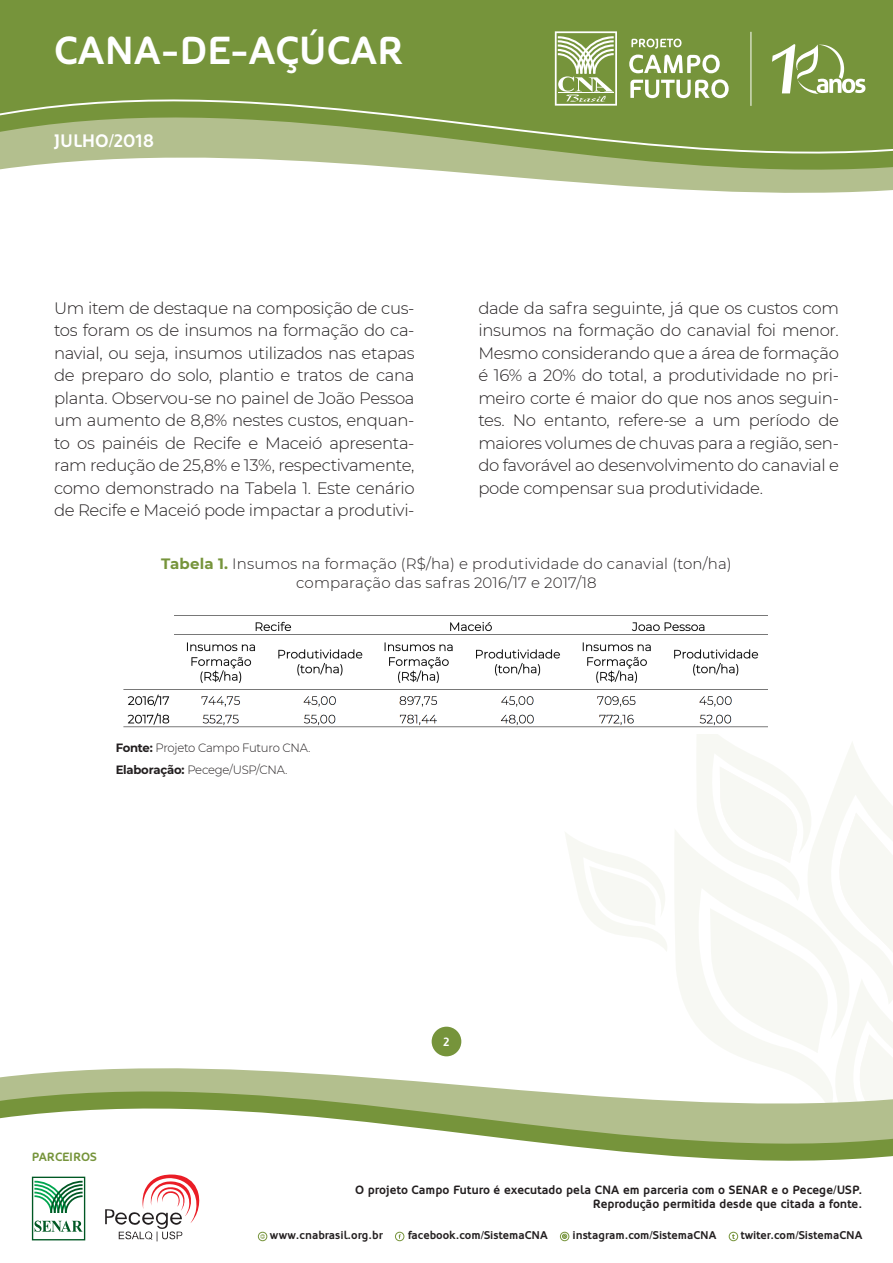
<style>
.page{position:relative;width:893px;height:1263px;background:#fff}
.page>*{position:absolute;margin:0;border:0;box-sizing:border-box;transform-origin:0 0}
.t1{font:700 39px "Oblik";color:#fff}
.t2{font:700 18px "Oblik";color:#fff}
.texto{font:300 16.5px/22.5px "Montserrat";letter-spacing:-.02em;color:#231f20;text-align:justify}
.t3{font:300 15px "Montserrat";letter-spacing:.01em;color:#231f20}
.t4{font:700 12px/14.4px "Oblik";color:#231f20;text-align:right}
.t5{font:300 12px "Montserrat";letter-spacing:-.02em;color:#231f20}
.t6{font:700 12px "Oblik";color:#76943b}
.t7{font:700 12px "Oblik";color:#fff}
.t8{font:700 11.25px "Oblik";color:#231f20}
.s1{font-weight:700;color:#76943b}
.s2{font-weight:700}
</style>
<div class="page">
<svg style="left:565px;top:832px;width:82px;height:35px"></svg>
<svg style="left:695px;top:734px;width:198px;height:133px"></svg>
<svg style="left:0;top:0;width:893px;height:193px;background:#91a861"></svg>
<svg style="left:572px;top:867px;width:321px;height:17px;fill:#f7f8f3"></svg>
<svg style="left:0;top:884px;width:893px;height:358px"></svg>
<svg style="left:772px;top:44px;width:93px;height:50px"></svg>
<hr style="left:751px;top:32px;width:1px;height:74px;background:#fff">
<svg style="left:629px;top:55px;width:91px;height:18px"></svg>
<svg style="left:631px;top:39px;width:50px;height:10px"></svg>
<svg style="left:630px;top:79px;width:99px;height:19px"></svg>
<svg style="left:555px;top:31px;width:62px;height:75px"></svg>
<div style="left:395px;top:1232px;width:9px;height:9px;border:1px solid #76943b;border-radius:50%"></div>
<div style="left:560px;top:1232px;width:9px;height:9px;border:1px solid #76943b;border-radius:50%"></div>
<svg style="left:562px;top:1234px;width:5px;height:5px"></svg>
<div style="left:729px;top:1232px;width:9px;height:9px;border:1px solid #76943b;border-radius:50%"></div>
<svg style="left:732px;top:1234px;width:3px;height:5px"></svg>
<div style="left:258px;top:1232px;width:9px;height:9px;border:1px solid #76943b;border-radius:50%"></div>
<svg style="left:260px;top:1234px;width:5px;height:5px"></svg>
<svg style="left:32px;top:1177px;width:53px;height:63px"></svg>
<svg style="left:105px;top:1174px;width:94px;height:67px"></svg>
<div style="left:432px;top:1027px;width:29px;height:29px;background:#76943b;border-radius:50%"></div>
<img style="left:123px;top:615px;width:645px;height:113px">
<h1 class="t1" style="left:54px;top:28px;width:351px">CANA-DE-AÇÚCAR</h1>
<p class="t2" style="left:54px;top:130px;width:102px">JULHO/2018</p>
<p class="texto" style="left:54px;top:296px;width:362px">Um item de destaque na composição de cus&shy;tos foram os de insumos na formação do ca&shy;navial, ou seja, insumos utilizados nas etapas de preparo do solo, plantio e tratos de cana planta. Observou-se no painel de João Pessoa um aumento de 8,8% nestes custos, enquan&shy;to os painéis de Recife e Maceió apresenta&shy;ram redução de 25,8% e 13%, respectivamente, como demonstrado na Tabela 1. Este cenário de Recife e Maceió pode impactar a produtivi-</p>
<p class="texto" style="left:478px;top:296px;width:362px">dade da safra seguinte, já que os custos com insumos na formação do canavial foi menor.<br>Mesmo considerando que a área de formação é 16% a 20% do total, a produtividade no pri&shy;meiro corte é maior do que nos anos seguin&shy;tes. No entanto, refere-se a um período de maiores volumes de chuvas para a região, sen&shy;do favorável ao desenvolvimento do canavial e pode compensar sua produtividade.</p>
<p class="t3" style="left:161px;top:553px;width:572px"><span class="s1">Tabela 1.</span> Insumos na formação (R$/ha) e produtividade do canavial (ton/ha)</p>
<p class="t3" style="left:296px;top:573px;width:302px">comparação das safras 2016/17 e 2017/18</p>
<p class="t5" style="left:116px;top:739px;width:196px"><span class="s2">Fonte:</span> Projeto Campo Futuro CNA.</p>
<p class="t5" style="left:116px;top:762px;width:173px"><span class="s2">Elaboração:</span> Pecege/USP/CNA.</p>
<p class="t6" style="left:32px;top:1150px;width:67px">PARCEIROS</p>
<p class="t7" style="left:443px;top:1035px;width:7px">2</p>
<p class="t4" style="left:355px;top:1183px;width:509px">O projeto Campo Futuro é executado pela CNA em parceria com o SENAR e o Pecege/USP.<br>Reprodução permitida desde que citada a fonte.</p>
<p class="t8" style="left:270px;top:1229px;width:114px">www.cnabrasil.org.br</p>
<p class="t8" style="left:408px;top:1229px;width:141px">facebook.com/SistemaCNA</p>
<p class="t8" style="left:572px;top:1229px;width:145px">instagram.com/SistemaCNA</p>
<p class="t8" style="left:741px;top:1229px;width:123px">twiter.com/SistemaCNA</p>
</div>
